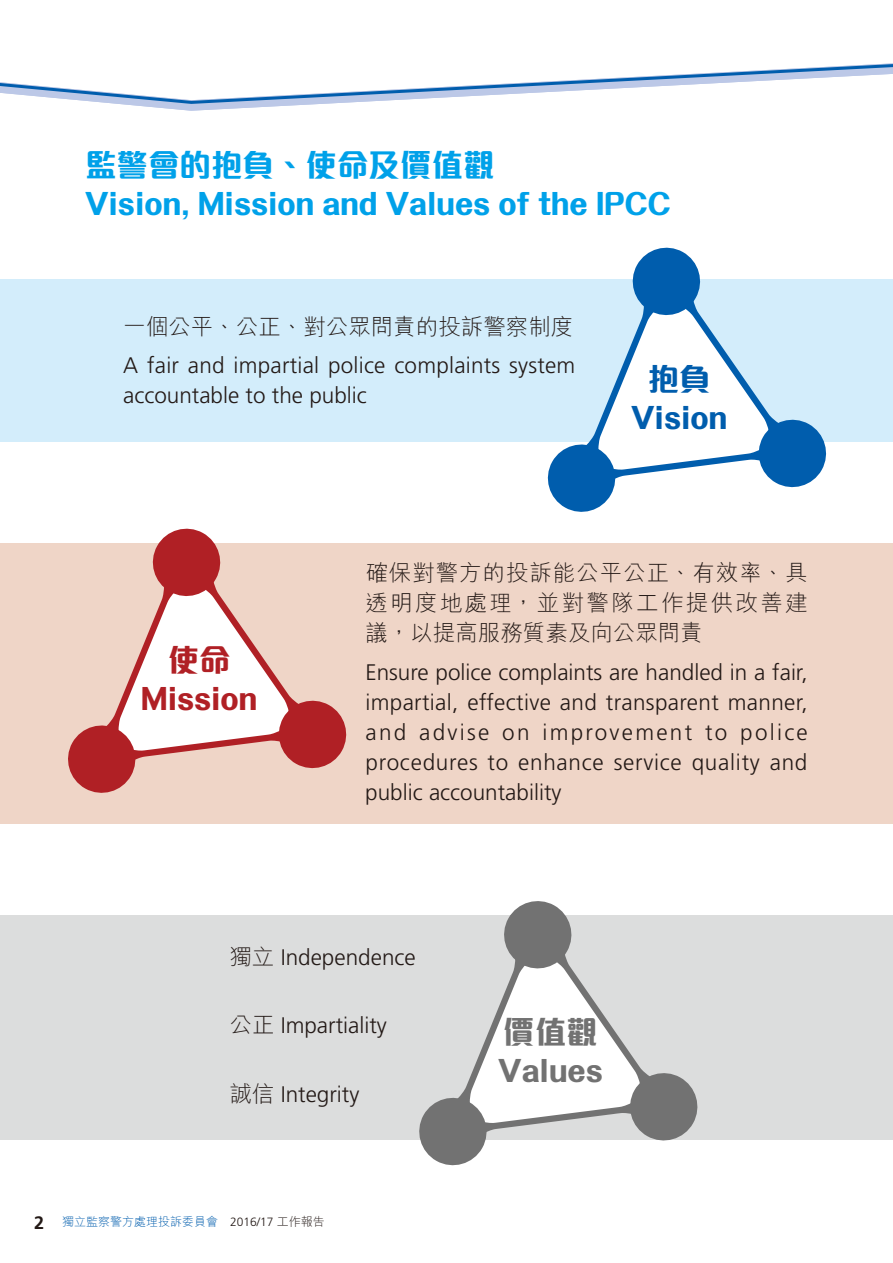
<style>
.page{position:relative;width:893px;height:1263px;background:#fff}
.page>*{position:absolute;margin:0;border:0;box-sizing:border-box;transform-origin:0 0}
.t1{font:800 31.5px/37.8px "M Elle HK";color:#00a1e9}
.t2{font:800 31.5px/37.8px "M Elle HK";color:#b02025;text-align:center}
.t3{font:800 31.5px/37.8px "M Elle HK";color:#727272}
.t4{font:800 31.5px/37.8px "M Elle HK";color:#005dad;text-align:center}
.t5{font:300 22.5px/30px "Frutiger LT Std";color:#231916}
.t6{font:300 22.5px/30px "M Hei HK";letter-spacing:.04em;color:#231916;text-align:justify}
.t7{font:300 22.5px "M Hei HK";color:#231916}
.t8{font:300 12px "M Hei HK";color:#005dad}
.s1{font-family:"M Hei HK"}
.s2{font-family:"Frutiger LT Std";font-weight:700;font-size:18px;color:#231916}
.s3{font-family:"Frutiger LT Std";color:#231916}
.s4{color:#231916}
</style>
<div class="page">
<svg style="left:131px;top:105px;width:168px;height:6px"></svg>
<svg style="left:0;top:63px;width:893px;height:42px"></svg>
<div style="left:0;top:279px;width:893px;height:163px;background:#d3edfb"></div>
<div style="left:0;top:915px;width:893px;height:225px;background:#dcdddd"></div>
<div style="left:0;top:543px;width:893px;height:280px;background:#efd5c7"></div>
<svg style="left:547px;top:247px;width:280px;height:265px"></svg>
<svg style="left:68px;top:528px;width:279px;height:265px"></svg>
<svg style="left:419px;top:901px;width:279px;height:265px"></svg>
<h1 class="t1" style="left:85px;top:148px;width:587px">監警會的抱負、使命及價值觀<br>Vision, Mission and Values of the IPCC</h1>
<p class="t7" style="left:123px;top:315px;width:452px">一個公平、公正、對公眾問責的投訴警察制度</p>
<p class="t5" style="left:123px;top:351px;width:454px">A fair and impartial police complaints system accountable to the public</p>
<h1 class="t4" style="left:631px;top:361px;width:98px">抱負<br>Vision</h1>
<h1 class="t2" style="left:141px;top:642px;width:118px">使命<br>Mission</h1>
<p class="t6" style="left:365px;top:558px;width:444px">確保對警方的投訴能公平公正、有效率、具透明度地處理，並對警隊工作提供改善建議，以提高服務質素及向公眾問責</p>
<p class="t5" style="left:365px;top:657px;width:444px;text-align:justify">Ensure police complaints are handled in a fair, impartial, effective and transparent manner, and advise on improvement to police procedures to enhance service quality and public accountability</p>
<p class="t5" style="left:229px;top:942px;width:188px"><span class="s1">獨立</span> Independence</p>
<p class="t5" style="left:229px;top:1010px;width:159px"><span class="s1">公正</span> Impartiality</p>
<p class="t5" style="left:229px;top:1079px;width:131px"><span class="s1">誠信</span> Integrity</p>
<p class="t8" style="left:34px;top:1215px;width:292px"><span class="s2">2</span> 獨立監察警方處理投訴委員會 <span class="s3">2016/17</span> <span class="s4">工作報告</span></p>
<h1 class="t3" style="left:498px;top:1015px;width:106px">價值觀<br>Values</h1>
</div>
